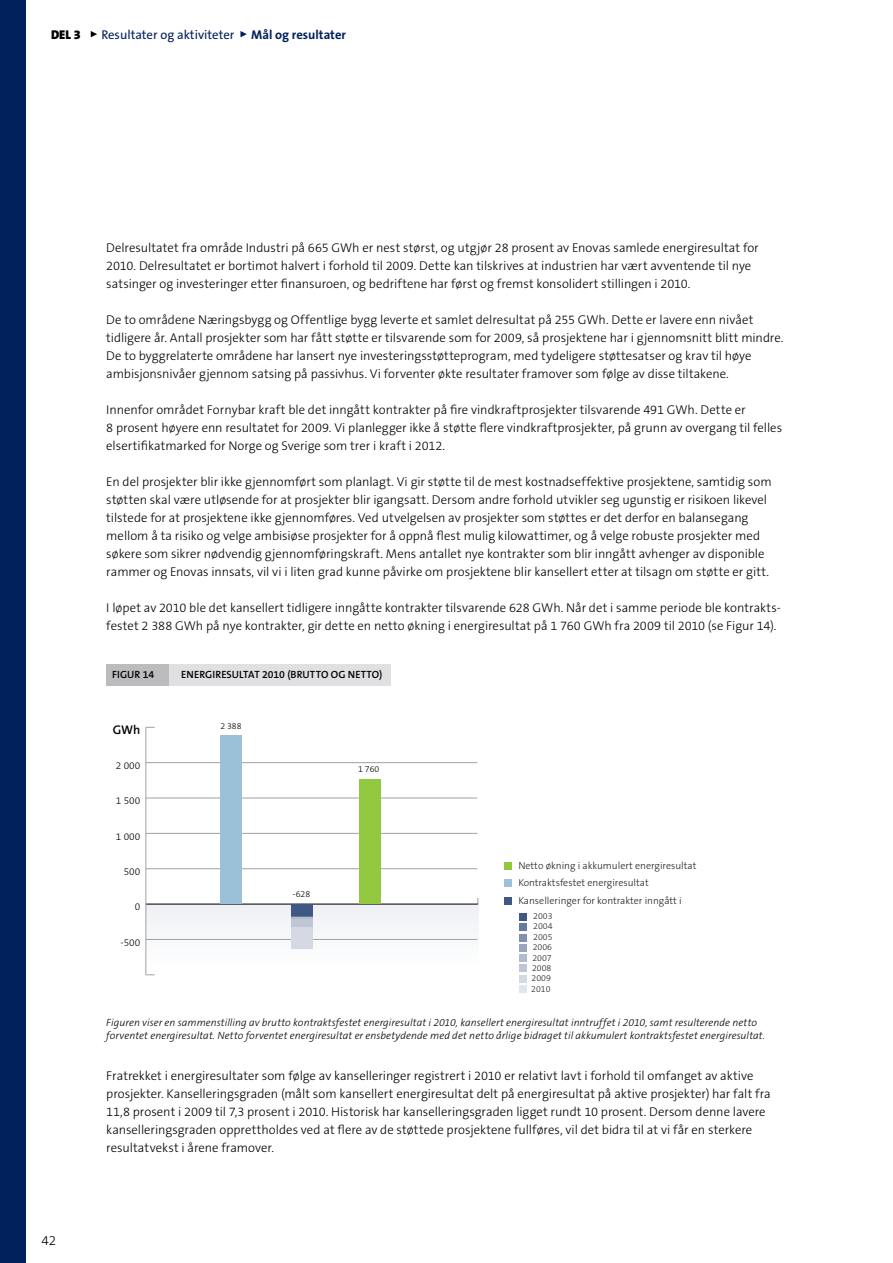
<style>
.page{position:relative;width:893px;height:1263px;background:#fff}
.page>*{position:absolute;margin:0;border:0;box-sizing:border-box;transform-origin:0 0}
.t1{font:300 13.5px "The Sans B3";color:#000}
.t2{font:300 12.75px/18px "The Sans B3";color:#000}
.t3{font:12.75px "The Sans B5 Plain";color:#00215b}
.t4{font:700 12.75px "The Sans B7";color:#00215b}
.t5{font:900 12.75px "The Sans B9";color:#000}
.t6{font:600 12.6px "The Sans B6";color:#000}
.t7{font:italic 300 10.5px/12.6px "The Sans B3";letter-spacing:.005em;color:#000}
.t8{font:600 10.5px "The Sans B6";color:#000}
.t9{font:300 10.05px/17.2px "The Sans B3";color:#231f20}
.t10{font:300 10.05px "The Sans B3";color:#000}
.t11{font:300 8.85px/10.4px "The Sans B3";color:#231f20}
.t12{font:300 8.85px "The Sans B3";color:#000}
</style>
<div class="page">
<div style="left:0;top:0;width:26px;height:1263px;background:#00215b"></div>
<svg style="left:91px;top:31px;width:6px;height:6px"></svg>
<svg style="left:240px;top:31px;width:7px;height:6px"></svg>
<div style="left:146px;top:904px;width:332px;height:70px;background:#f8f9fa"></div>
<div style="left:504px;top:862px;width:7px;height:8px;background:#92c740"></div>
<div style="left:504px;top:880px;width:7px;height:7px;background:#9bc1d8"></div>
<div style="left:504px;top:897px;width:7px;height:7px;background:#405884"></div>
<div style="left:519px;top:913px;width:7px;height:7px;background:#405884"></div>
<div style="left:519px;top:924px;width:7px;height:7px;background:#667a9d"></div>
<div style="left:519px;top:934px;width:7px;height:7px;background:#8090ad"></div>
<div style="left:519px;top:944px;width:7px;height:7px;background:#99a6bd"></div>
<div style="left:519px;top:954px;width:7px;height:8px;background:#b3bcce"></div>
<div style="left:519px;top:965px;width:7px;height:7px;background:#bfc7d6"></div>
<div style="left:519px;top:975px;width:7px;height:7px;background:#d4d9e3"></div>
<div style="left:519px;top:985px;width:7px;height:7px;background:#e0e4eb"></div>
<hr style="left:146px;top:904px;width:332px;height:1px;background:#000">
<hr style="left:146px;top:727px;width:1px;height:248px;background:#a1a1a4">
<hr style="left:146px;top:939px;width:331px;height:1px;background:#a1a1a4">
<hr style="left:146px;top:868px;width:331px;height:1px;background:#a1a1a4">
<hr style="left:146px;top:833px;width:331px;height:1px;background:#a1a1a4">
<hr style="left:146px;top:798px;width:331px;height:1px;background:#a1a1a4">
<hr style="left:146px;top:762px;width:331px;height:1px;background:#a1a1a4">
<div style="left:360px;top:780px;width:21px;height:124px;background:#92c740"></div>
<div style="left:221px;top:735px;width:21px;height:169px;background:#9bc1d8"></div>
<svg style="left:291px;top:948px;width:22px;height:1px"></svg>
<div style="left:291px;top:927px;width:22px;height:21px;background:#d4d9e3"></div>
<div style="left:291px;top:918px;width:22px;height:9px;background:#bfc7d6"></div>
<svg style="left:291px;top:916px;width:22px;height:2px"></svg>
<div style="left:291px;top:904px;width:22px;height:12px;background:#405884"></div>
<div style="left:106px;top:664px;width:63px;height:21px;background:#bcbcbf"></div>
<div style="left:169px;top:664px;width:222px;height:21px;background:#e0e0e2"></div>
<p class="t5" style="left:51px;top:28px;width:31px">DEL 3</p>
<p class="t3" style="left:101px;top:28px;width:135px">Resultater og aktiviteter</p>
<p class="t4" style="left:251px;top:28px;width:97px">Mål og resultater</p>
<p class="t2" style="left:106px;top:239px;width:654px">Delresultatet fra område Industri på 665 GWh er nest størst, og utgjør 28 prosent av Enovas samlede energiresultat for<br>2010. Delresultatet er bortimot halvert i forhold til 2009. Dette kan tilskrives at industrien har vært avventende til nye satsinger og investeringer etter finansuroen, og bedriftene har først og fremst konsolidert stillingen i 2010.</p>
<p class="t2" style="left:106px;top:311px;width:679px">De to områdene Næringsbygg og Offentlige bygg leverte et samlet delresultat på 255 GWh. Dette er lavere enn nivået tidligere år. Antall prosjekter som har fått støtte er tilsvarende som for 2009, så prosjektene har i gjennomsnitt blitt mindre.<br>De to byggrelaterte områdene har lansert nye investeringsstøtteprogram, med tydeligere støttesatser og krav til høye ambisjonsnivåer gjennom satsing på passivhus. Vi forventer økte resultater framover som følge av disse tiltakene.</p>
<p class="t2" style="left:106px;top:401px;width:677px">Innenfor området Fornybar kraft ble det inngått kontrakter på fire vindkraftprosjekter tilsvarende 491 GWh. Dette er<br>8 prosent høyere enn resultatet for 2009. Vi planlegger ikke å støtte flere vindkraftprosjekter, på grunn av overgang til felles elsertifikatmarked for Norge og Sverige som trer i kraft i 2012.</p>
<p class="t2" style="left:106px;top:473px;width:667px">En del prosjekter blir ikke gjennomført som planlagt. Vi gir støtte til de mest kostnadseffektive prosjektene, samtidig som støtten skal være utløsende for at prosjekter blir igangsatt. Dersom andre forhold utvikler seg ugunstig er risikoen likevel tilstede for at prosjektene ikke gjennomføres. Ved utvelgelsen av prosjekter som støttes er det derfor en balansegang mellom å ta risiko og velge ambisiøse prosjekter for å oppnå flest mulig kilowattimer, og å velge robuste prosjekter med søkere som sikrer nødvendig gjennomføringskraft. Mens antallet nye kontrakter som blir inngått avhenger av disponible rammer og Enovas innsats, vil vi i liten grad kunne påvirke om prosjektene blir kansellert etter at tilsagn om støtte er gitt.</p>
<p class="t2" style="left:106px;top:599px;width:676px">I løpet av 2010 ble det kansellert tidligere inngåtte kontrakter tilsvarende 628 GWh. Når det i samme periode ble kontrakts&shy;festet 2 388 GWh på nye kontrakter, gir dette en netto økning i energiresultat på 1 760 GWh fra 2009 til 2010 (se Figur 14).</p>
<p class="t9" style="left:616px;top:280px;width:23px">Bygg</p>
<p class="t9" style="left:616px;top:315px;width:86px">Industri<br>Fornybar kraft<br>Biobrenselforedling<br>Fornybar varme</p>
<p class="t12" style="left:524px;top:311px;width:33px">0,9 TWh</p>
<p class="t12" style="left:116px;top:320px;width:62px">Varmemål 2010</p>
<p class="t8" style="left:112px;top:669px;width:7px">FIGUR</p>
<p class="t8" style="left:143px;top:669px;width:13px">14</p>
<p class="t8" style="left:181px;top:669px;width:12px">ENERGIRESULTAT</p>
<p class="t8" style="left:262px;top:669px;width:36px">2010 (BRUTTO</p>
<p class="t8" style="left:331px;top:669px;width:25px">OG NETTO</p>
<p class="t8" style="left:379px;top:669px;width:5px">)</p>
<p class="t6" style="left:113px;top:722px;width:29px">GWH</p>
<p class="t10" style="left:116px;top:760px;width:26px">2 000</p>
<p class="t10" style="left:116px;top:795px;width:26px">1 500</p>
<p class="t10" style="left:116px;top:831px;width:26px">1 000</p>
<p class="t10" style="left:124px;top:866px;width:18px">500</p>
<p class="t10" style="left:135px;top:901px;width:7px">0</p>
<p class="t10" style="left:120px;top:937px;width:21px">-500</p>
<p class="t12" style="left:220px;top:722px;width:23px">2 388</p>
<p class="t12" style="left:293px;top:889px;width:19px">-628</p>
<p class="t12" style="left:358px;top:764px;width:23px">1 760</p>
<p class="t9" style="left:518px;top:857px;width:180px">Netto økning i akkumulert energiresultat</p>
<p class="t9" style="left:518px;top:893px;width:165px">Kanselleringer for kontrakter inngått i</p>
<p class="t11" style="left:531px;top:911px;width:23px">2003<br>2004<br>2005<br>2006<br>2007<br>2008<br>2009<br>2010</p>
<p class="t9" style="left:518px;top:874px;width:132px">Kontraktsfestet energiresultat</p>
<p class="t1" style="left:41px;top:1233px;width:16px">42</p>
<p class="t7" style="left:106px;top:1016px;width:660px">Figuren viser en sammenstilling av brutto kontraktsfestet energiresultat i 2010, kansellert energiresultat inntruffet i 2010, samt resulterende netto forventet energiresultat. Netto forventet energiresultat er ensbetydende med det netto årlige bidraget til akkumulert kontraktsfestet energiresultat.</p>
<p class="t2" style="left:106px;top:1067px;width:666px">Fratrekket i energiresultater som følge av kanselleringer registrert i 2010 er relativt lavt i forhold til omfanget av aktive prosjekter. Kanselleringsgraden (målt som kansellert energiresultat delt på energiresultat på aktive prosjekter) har falt fra 11,8 prosent i 2009 til 7,3 prosent i 2010. Historisk har kanselleringsgraden ligget rundt 10 prosent. Dersom denne lavere kanselleringsgraden opprettholdes ved at flere av de støttede prosjektene fullføres, vil det bidra til at vi får en sterkere resultatvekst i årene framover.</p>
</div>
